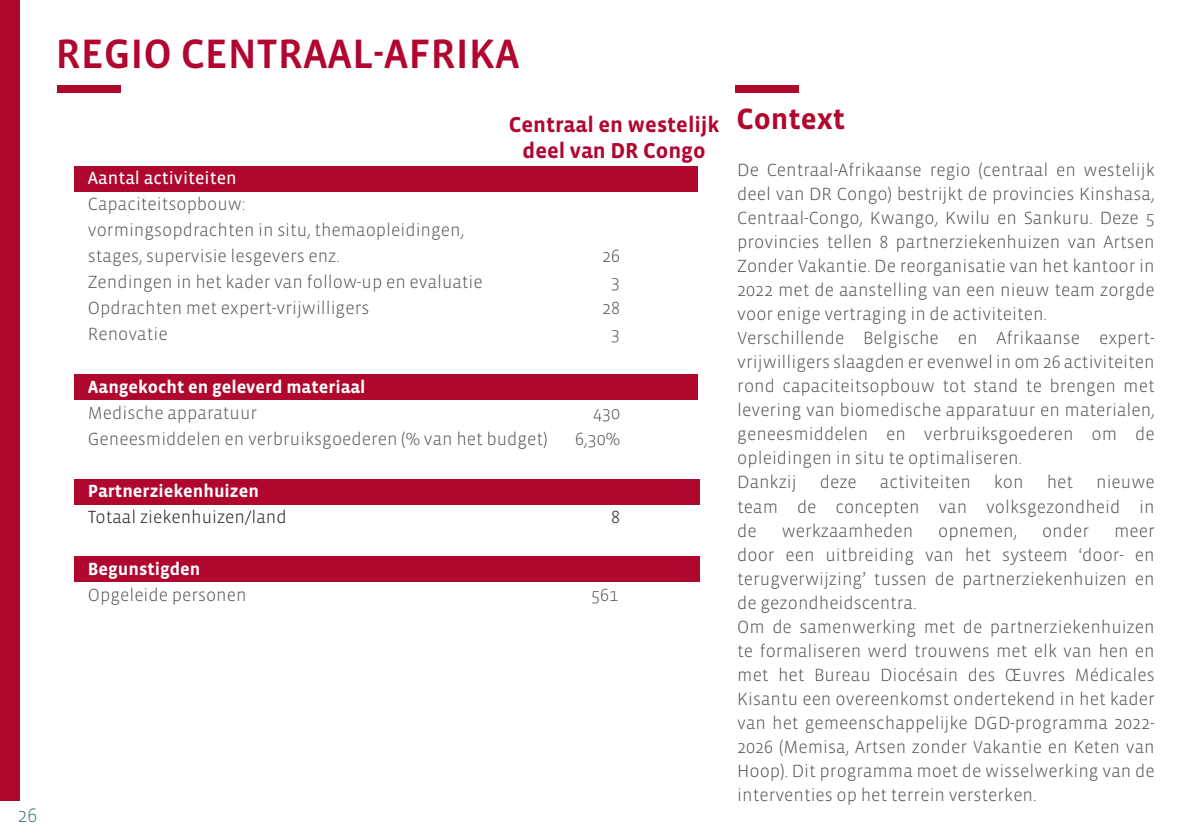
<style>
.page{position:relative;width:1191px;height:840px;background:#fff}
.page>*{position:absolute;margin:0;border:0;box-sizing:border-box;transform-origin:0 0}
.paragraph{font:500 42px "Vista Sans OTCE";color:#b00630}
.paragraph-2{font:700 30px "Vista Sans OTCE";color:#af072e}
.paragraph-3{font:700 22px "Vista Sans OTCE";color:#b00630}
.t1{font:300 20px "Vista Sans OTCE";color:#428381}
.paragraph-4{font:300 18px/24px "Vista Sans OTCE";color:#545557;text-align:justify}
.paragraph-5{font:300 18px/26px "Vista Sans OTCE";color:#57585a}
.paragraph-6{font:700 18px "Vista Sans OTCE";color:#fff}
.paragraph-7{font:300 18px "Vista Sans OTCE";color:#231f20}
.paragraph-8{font:18px "Vista Sans OTCE";color:#fff}
</style>
<div class="page">
<div style="left:74px;top:166px;width:623px;height:25px;background:#af072e"></div>
<div style="left:74px;top:374px;width:623px;height:25px;background:#af072e"></div>
<div style="left:74px;top:479px;width:625px;height:25px;background:#af072e"></div>
<div style="left:74px;top:556px;width:625px;height:25px;background:#af072e"></div>
<div style="left:0;top:0;width:20px;height:799px;background:#af072e"></div>
<div style="left:57px;top:85px;width:63px;height:7px;background:#af072e"></div>
<div style="left:735px;top:85px;width:64px;height:7px;background:#af072e"></div>
<p class="t1" style="left:17px;top:803px;width:21px">26</p>
<p class="paragraph" style="left:56px;top:30px;width:466px">REGIO CENTRAAL-AFRIKA</p>
<p class="paragraph-3" style="left:509px;top:112px;width:212px">Centraal en westelijk</p>
<p class="paragraph-2" style="left:736px;top:102px;width:110px">Context</p>
<p class="paragraph-3" style="left:522px;top:138px;width:185px">deel van DR Congo</p>
<p class="paragraph-4" style="left:737px;top:158px;width:419px">De Centraal-Afrikaanse regio (centraal en westelijk deel van DR Congo) bestrijkt de provincies Kinshasa, Centraal-Congo, Kwango, Kwilu en Sankuru. Deze 5 provincies tellen 8 partnerziekenhuizen van Artsen Zonder Vakantie. De reorganisatie van het kantoor in 2022 met de aanstelling van een nieuw team zorgde voor enige vertraging in de activiteiten.</p>
<p class="paragraph-4" style="left:737px;top:326px;width:419px">Verschillende Belgische en Afrikaanse expert&shy;vrijwilligers slaagden er evenwel in om 26 activiteiten rond capaciteitsopbouw tot stand te brengen met levering van biomedische apparatuur en materialen, geneesmiddelen en verbruiksgoederen om de opleidingen in situ te optimaliseren.</p>
<p class="paragraph-4" style="left:737px;top:470px;width:61px">Dankzij</p>
<p class="paragraph-4" style="left:819px;top:470px;width:39px">deze</p>
<p class="paragraph-4" style="left:880px;top:470px;width:92px">activiteiten</p>
<p class="paragraph-4" style="left:994px;top:470px;width:31px">kon</p>
<p class="paragraph-4" style="left:1046px;top:470px;width:28px">het</p>
<p class="paragraph-8" style="left:88px;top:168px;width:150px">Aantal activiteiten</p>
<p class="paragraph-5" style="left:88px;top:191px;width:378px">Capaciteitsopbouw:<br>vormingsopdrachten in situ, themaopleidingen, stages, supervisie lesgevers enz.</p>
<p class="paragraph-5" style="left:602px;top:243px;width:19px">26</p>
<p class="paragraph-5" style="left:88px;top:269px;width:396px">Zendingen in het kader van follow-up en evaluatie</p>
<p class="paragraph-5" style="left:611px;top:269px;width:10px">3</p>
<p class="paragraph-5" style="left:88px;top:295px;width:283px">Opdrachten met expert-vrijwilligers</p>
<p class="paragraph-5" style="left:602px;top:295px;width:19px">28</p>
<p class="paragraph-5" style="left:88px;top:321px;width:81px">Renovatie</p>
<p class="paragraph-5" style="left:611px;top:321px;width:10px">3</p>
<p class="paragraph-6" style="left:88px;top:376px;width:279px">Aangekocht en geleverd materiaal</p>
<p class="paragraph-5" style="left:88px;top:399px;width:171px">Medische apparatuur</p>
<p class="paragraph-5" style="left:593px;top:399px;width:28px">430</p>
<p class="paragraph-5" style="left:88px;top:425px;width:461px">Geneesmiddelen en verbruiksgoederen (% van het budget)</p>
<p class="paragraph-5" style="left:575px;top:425px;width:46px">6,30%</p>
<p class="paragraph-6" style="left:88px;top:480px;width:173px">Partnerziekenhuizen</p>
<p class="paragraph-7" style="left:88px;top:506px;width:200px">Totaal ziekenhuizen/land</p>
<p class="paragraph-7" style="left:611px;top:506px;width:10px">8</p>
<p class="paragraph-6" style="left:88px;top:558px;width:114px">Begunstigden</p>
<p class="paragraph-5" style="left:88px;top:581px;width:160px">Opgeleide personen</p>
<p class="paragraph-5" style="left:591px;top:581px;width:28px">561</p>
<p class="paragraph-4" style="left:737px;top:470px;width:419px;text-indent:359px">nieuwe team de concepten van volksgezondheid in de</p>
<p class="paragraph-4" style="left:782px;top:518px;width:133px">werkzaamheden</p>
<p class="paragraph-4" style="left:938px;top:518px;width:80px">opnemen,</p>
<p class="paragraph-4" style="left:1042px;top:518px;width:48px">onder</p>
<p class="paragraph-4" style="left:737px;top:518px;width:419px;text-indent:377px">meer door een uitbreiding van het systeem ‘door- en terugverwijzing’ tussen de partnerziekenhuizen en de gezondheidscentra.</p>
<p class="paragraph-4" style="left:737px;top:614px;width:419px">Om de samenwerking met de partnerziekenhuizen te formaliseren werd trouwens met elk van hen en met het Bureau Diocésain des Œuvres Médicales Kisantu een overeenkomst ondertekend in het kader van het gemeenschappelijke DGD-programma 2022- 2026 (Memisa, Artsen zonder Vakantie en Keten van Hoop). Dit programma moet de wisselwerking van de interventies op het terrein versterken.</p>
</div>
